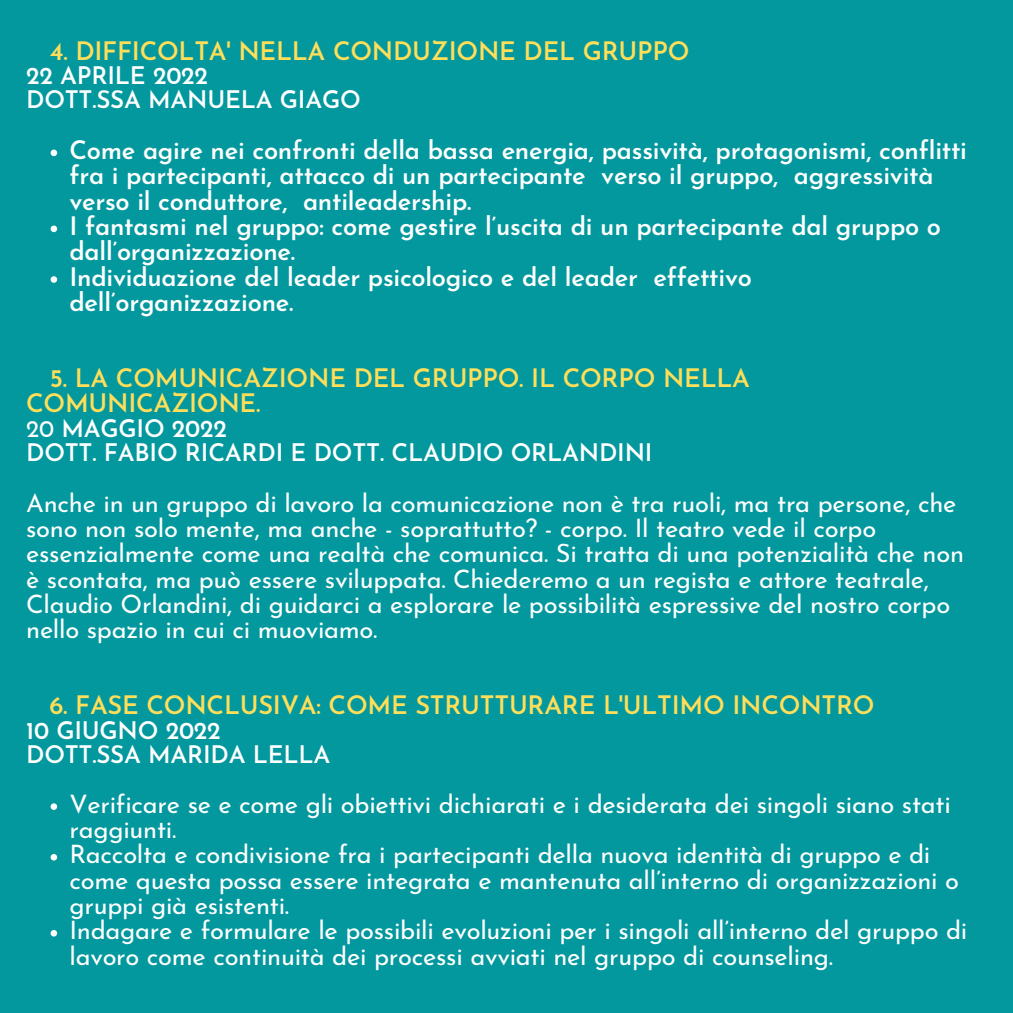
<style>
.page{position:relative;width:1013px;height:1013px;background:#fff}
.page>*{position:absolute;margin:0;border:0;box-sizing:border-box;transform-origin:0 0}
.t1{font:25.38px/25.2px "Josefin Sans";letter-spacing:-.01em;color:#fff}
.t2{font:600 25.38px/25.2px "Josefin Sans";letter-spacing:-.01em;color:#fff}
.t3{font:600 25.38px/25.2px "Josefin Sans";letter-spacing:-.01em;color:#ffde59}
.t4{font:600 24.12px "Josefin Sans";letter-spacing:-.01em;color:#fff}
.s1{font-weight:400}
</style>
<div class="page">
<div style="left:0;top:0;width:1012px;height:1012px;background:#03989e"></div>
<svg style="left:51px;top:150px;width:6px;height:6px"></svg>
<svg style="left:51px;top:225px;width:6px;height:7px"></svg>
<svg style="left:51px;top:276px;width:6px;height:7px"></svg>
<svg style="left:51px;top:803px;width:6px;height:7px"></svg>
<svg style="left:51px;top:854px;width:6px;height:6px"></svg>
<svg style="left:51px;top:930px;width:6px;height:6px"></svg>
<p class="t3" style="left:50px;top:41px;width:641px">4. DIFFICOLTA' NELLA CONDUZIONE DEL GRUPPO</p>
<p class="t4" style="left:26px;top:66px;width:183px">22 APRILE 2022</p>
<p class="t4" style="left:26px;top:90px;width:336px">DOTT.SSA MANUELA GIAGO</p>
<p class="t2" style="left:69px;top:140px;width:899px">Come agire nei confronti della bassa energia, passività, protagonismi, conflitti fra i partecipanti, attacco di un partecipante verso il gruppo, aggressività verso il conduttore, antileadership.</p>
<p class="t2" style="left:69px;top:216px;width:873px">I fantasmi nel gruppo: come gestire l’uscita di un partecipante dal gruppo o dall’organizzazione.</p>
<p class="t2" style="left:69px;top:266px;width:684px">Individuazione del leader psicologico e del leader effettivo dell’organizzazione.</p>
<p class="t3" style="left:26px;top:368px;width:725px;text-indent:24px">5. LA COMUNICAZIONE DEL GRUPPO. IL CORPO NELLA<br>COMUNICAZIONE.</p>
<p class="t4" style="left:26px;top:418px;width:202px"><span class="s1">20</span> MAGGIO 2022</p>
<p class="t4" style="left:26px;top:443px;width:627px">DOTT. FABIO RICARDI E DOTT. CLAUDIO ORLANDINI</p>
<p class="t1" style="left:26px;top:492px;width:939px">Anche in un gruppo di lavoro la comunicazione non è tra ruoli, ma tra persone, che sono non solo mente, ma anche - soprattutto? - corpo. Il teatro vede il corpo essenzialmente come una realtà che comunica. Si tratta di una potenzialità che non è scontata, ma può essere sviluppata. Chiederemo a un regista e attore teatrale, Claudio Orlandini, di guidarci a esplorare le possibilità espressive del nostro corpo nello spazio in cui ci muoviamo.</p>
<p class="t3" style="left:50px;top:695px;width:826px">6. FASE CONCLUSIVA: COME STRUTTURARE L'ULTIMO INCONTRO</p>
<p class="t4" style="left:26px;top:720px;width:196px">10 GIUGNO 2022</p>
<p class="t4" style="left:26px;top:745px;width:306px">DOTT.SSA MARIDA LELLA</p>
<p class="t1" style="left:69px;top:793px;width:883px">Verificare se e come gli obiettivi dichiarati e i desiderata dei singoli siano stati raggiunti.</p>
<p class="t1" style="left:69px;top:844px;width:891px">Raccolta e condivisione fra i partecipanti della nuova identità di gruppo e di come questa possa essere integrata e mantenuta all’interno di organizzazioni o gruppi già esistenti.</p>
<p class="t1" style="left:69px;top:920px;width:899px">Indagare e formulare le possibili evoluzioni per i singoli all’interno del gruppo di lavoro come continuità dei processi avviati nel gruppo di counseling.</p>
</div>
